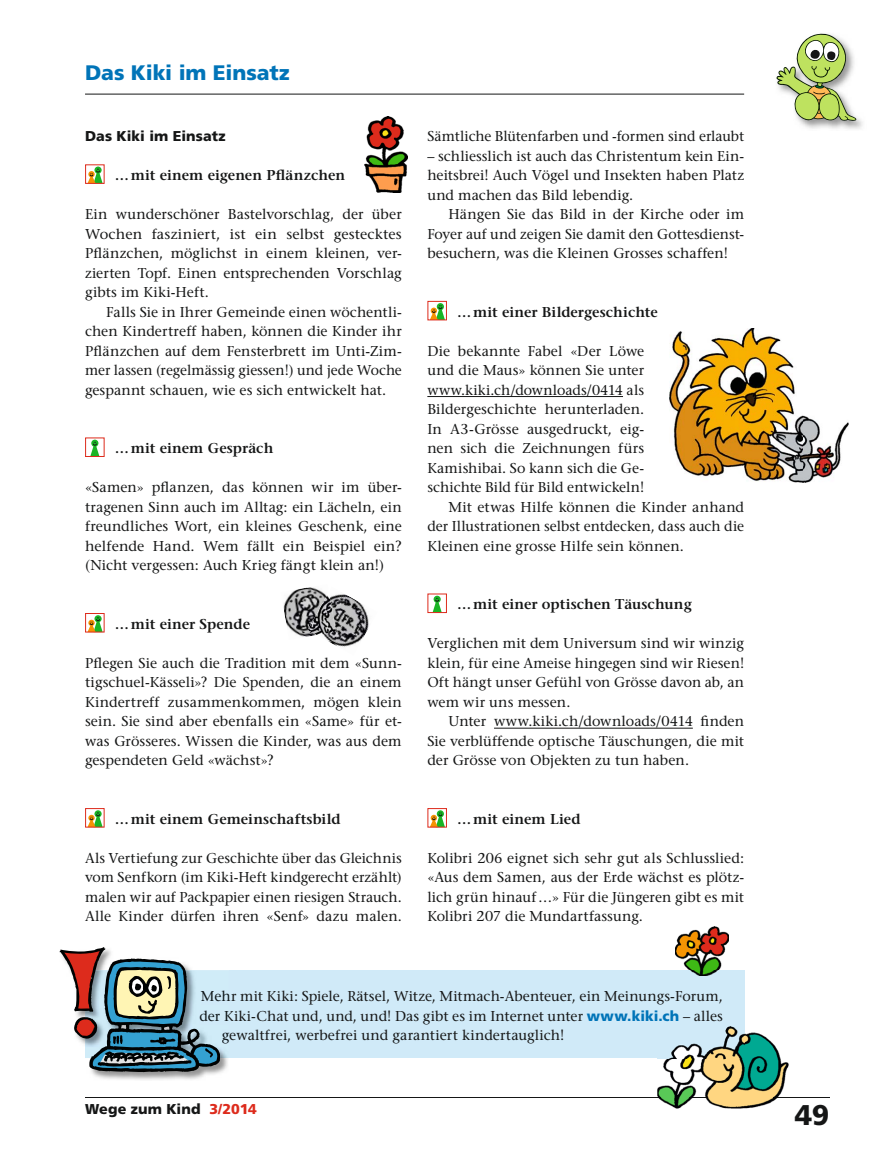
<style>
.page{position:relative;width:893px;height:1174px;background:#fff}
.page>*{position:absolute;margin:0;border:0;box-sizing:border-box;transform-origin:0 0}
.t1{font:900 28.5px "Frutiger";color:#151616}
.t2{font:900 21px "Frutiger";letter-spacing:-.01em;color:#0074b8}
.t3{font:14.25px/19.5px "Stone Serif";letter-spacing:.005em;color:#151616;text-align:justify}
.t4{font:600 14.25px "Stone Serif";color:#151616}
.t5{font:900 14.25px "Frutiger";color:#151616}
.s1{color:#0c1316}
.s2{font-family:"Frutiger";font-weight:900;color:#0074b8}
.s3{color:#dd2b1c}
</style>
<div class="page">
<hr style="left:85px;top:1097px;width:744px;height:1px;background:#151616">
<hr style="left:85px;top:94px;width:659px;height:1px;background:#151616">
<img style="left:799px;top:117px;width:64px;height:12px">
<svg style="left:776px;top:33px;width:80px;height:88px"></svg>
<div style="left:85px;top:970px;width:659px;height:88px;background:#d0eaf8"></div>
<img style="left:92px;top:1058px;width:136px;height:22px">
<svg style="left:60px;top:947px;width:160px;height:125px"></svg>
<svg style="left:94px;top:166px;width:8px;height:8px"></svg>
<svg style="left:88px;top:169px;width:15px;height:13px"></svg>
<div style="left:85px;top:164px;width:20px;height:20px;border:1px solid #dd2b1c"></div>
<svg style="left:91px;top:439px;width:7px;height:8px"></svg>
<svg style="left:90px;top:442px;width:9px;height:13px"></svg>
<div style="left:85px;top:437px;width:20px;height:20px;border:1px solid #dd2b1c"></div>
<svg style="left:88px;top:617px;width:14px;height:13px"></svg>
<div style="left:85px;top:613px;width:20px;height:19px;border:1px solid #dd2b1c"></div>
<svg style="left:88px;top:812px;width:14px;height:13px"></svg>
<div style="left:85px;top:808px;width:20px;height:19px;border:1px solid #dd2b1c"></div>
<hr style="left:427px;top:396px;width:196px;height:1px;background:#151616">
<hr style="left:494px;top:728px;width:199px;height:1px;background:#151616">
<div style="left:437px;top:303px;width:7px;height:7px;background:#19b525;border-radius:50%"></div>
<svg style="left:430px;top:305px;width:15px;height:13px"></svg>
<div style="left:427px;top:301px;width:20px;height:19px;border:1px solid #dd2b1c"></div>
<svg style="left:434px;top:595px;width:7px;height:8px"></svg>
<svg style="left:433px;top:598px;width:9px;height:13px"></svg>
<div style="left:427px;top:593px;width:20px;height:20px;border:1px solid #dd2b1c"></div>
<svg style="left:430px;top:812px;width:15px;height:13px"></svg>
<div style="left:427px;top:808px;width:20px;height:19px;border:1px solid #dd2b1c"></div>
<img style="left:670px;top:328px;width:178px;height:154px">
<img style="left:283px;top:587px;width:34px;height:50px">
<img style="left:317px;top:589px;width:52px;height:58px">
<img style="left:308px;top:592px;width:28px;height:43px">
<img style="left:675px;top:926px;width:53px;height:49px">
<img style="left:364px;top:117px;width:43px;height:75px">
<img style="left:657px;top:1026px;width:132px;height:82px">
<img style="left:657px;top:1097px;width:132px;height:1px">
<img style="left:657px;top:1026px;width:87px;height:32px">
<h2 class="t2" style="left:85px;top:64px;width:206px">Das Kiki im Einsatz</h2>
<p class="t5" style="left:85px;top:130px;width:142px">Das Kiki im Einsatz</p>
<p class="t4" style="left:115px;top:170px;width:232px">… mit einem eigenen Pflänzchen</p>
<p class="t3" style="left:85px;top:206px;width:318px">Ein wunderschöner Bastelvorschlag, der über Wochen fasziniert, ist ein selbst gestecktes Pflänzchen, möglichst in einem kleinen, ver&shy;zierten Topf. Einen entsprechenden Vorschlag gibts im Kiki-Heft.</p>
<p class="t3" style="left:85px;top:303px;width:318px;text-indent:21px">Falls Sie in Ihrer Gemeinde einen wöchentli&shy;chen Kindertreff haben, können die Kinder ihr Pflänzchen auf dem Fensterbrett im Unti-Zim&shy;mer lassen (regelmässig giessen!) und jede Woche gespannt schauen, wie es sich entwickelt hat.</p>
<p class="t4" style="left:115px;top:443px;width:160px">… mit einem Gespräch</p>
<p class="t3" style="left:85px;top:479px;width:318px">«Samen» pflanzen, das können wir im über&shy;tragenen Sinn auch im Alltag: ein Lächeln, ein freundliches Wort, ein kleines Geschenk, eine helfende Hand. Wem fällt ein Beispiel ein? (Nicht vergessen: Auch Krieg fängt klein an!)</p>
<p class="t4" style="left:115px;top:618px;width:137px">… mit einer Spende</p>
<p class="t3" style="left:85px;top:654px;width:318px">Pflegen Sie auch die Tradition mit dem «Sunn&shy;tigschuel-Kässeli»? Die Spenden, die an einem Kindertreff zusammenkommen, mögen klein sein. Sie sind aber ebenfalls ein «Same» für et&shy;was Grösseres. Wissen die Kinder, was aus dem gespendeten Geld «wächst»?</p>
<p class="t4" style="left:115px;top:813px;width:227px">… mit einem Gemeinschaftsbild</p>
<p class="t3" style="left:85px;top:849px;width:318px">Als Vertiefung zur Geschichte über das Gleichnis vom Senfkorn (im Kiki-Heft kindgerecht erzählt) malen wir auf Packpapier einen riesigen Strauch.<br>Alle Kinder dürfen ihren «Senf» dazu malen.</p>
<p class="t3" style="left:427px;top:128px;width:318px">Sämtliche Blütenfarben und -formen sind erlaubt</p>
<p class="t3" style="left:427px;top:147px;width:318px">– schliesslich ist auch das Christentum kein Ein&shy;heitsbrei! Auch Vögel und Insekten haben Platz und machen das Bild lebendig.</p>
<p class="t3" style="left:427px;top:206px;width:318px;text-indent:21px">Hängen Sie das Bild in der Kirche oder im Foyer auf und zeigen Sie damit den Gottesdienst&shy;besuchern, was die Kleinen Grosses schaffen!</p>
<p class="t4" style="left:457px;top:306px;width:202px">… mit einer Bildergeschichte</p>
<p class="t3" style="left:427px;top:342px;width:218px">Die bekannte Fabel «Der Löwe</p>
<p class="t3" style="left:427px;top:362px;width:218px">und die Maus» können Sie unter</p>
<p class="t3" style="left:427px;top:381px;width:218px">www.kiki.ch/downloads/0414 als</p>
<p class="t3" style="left:427px;top:401px;width:218px">Bildergeschichte herunterladen.</p>
<p class="t3" style="left:427px;top:420px;width:218px">In A3- Grös se ausgedruckt, eig-</p>
<p class="t3" style="left:427px;top:440px;width:218px">nen sich die Zeichnungen fürs</p>
<p class="t3" style="left:427px;top:459px;width:218px">Kami shi bai. So kann sich die Ge-</p>
<p class="t3" style="left:427px;top:479px;width:218px">schichte Bild für Bild entwickeln!</p>
<p class="t3" style="left:449px;top:498px;width:297px">Mit etwas Hilfe können die Kinder anhand</p>
<p class="t3" style="left:427px;top:518px;width:318px">der Illustrationen selbst entdecken, dass auch die</p>
<p class="t3" style="left:427px;top:537px;width:258px">Kleinen eine grosse Hilfe sein können.</p>
<p class="t4" style="left:457px;top:599px;width:236px">… mit einer optischen Täuschung</p>
<p class="t3" style="left:427px;top:635px;width:318px">Verglichen mit dem Universum sind wir winzig klein, für eine Ameise hingegen sind wir Riesen!<br>Oft hängt unser Gefühl von Grösse davon ab, an wem wir uns messen.</p>
<p class="t3" style="left:427px;top:713px;width:318px;text-indent:21px">Unter www.kiki.ch/downloads/0414 finden Sie verblüffende optische Täuschungen, die mit der Grösse von Objekten zu tun haben.</p>
<p class="t4" style="left:457px;top:813px;width:125px">… mit einem Lied</p>
<p class="t3" style="left:427px;top:849px;width:318px">Kolibri 206 eignet sich sehr gut als Schlusslied: «Aus dem Samen, aus der Erde wächst es plötz&shy;lich grün hinauf …» Für die Jüngeren gibt es mit Kolibri 207 die Mundartfassung.</p>
<p class="t3" style="left:201px;top:988px;width:524px"><span class="s1">Meh</span>r mit Kiki: Spiele, Rätsel, Witze, Mitmach-Abenteuer, ein Meinungs-Forum,</p>
<p class="t3" style="left:199px;top:1007px;width:525px"><span class="s1">der K</span>iki-Chat und, und, und! Das gibt es im Internet unter <span class="s2">www.kiki.ch</span> – alles</p>
<p class="t3" style="left:222px;top:1027px;width:344px"><span class="s1">g</span>ewaltfrei, werbefrei und garantiert kindertauglich!</p>
<p class="t5" style="left:85px;top:1103px;width:173px">Wege zum Kind <span class="s3">3/2014</span></p>
<h1 class="t1" style="left:795px;top:1103px;width:36px">49</h1>
</div>
